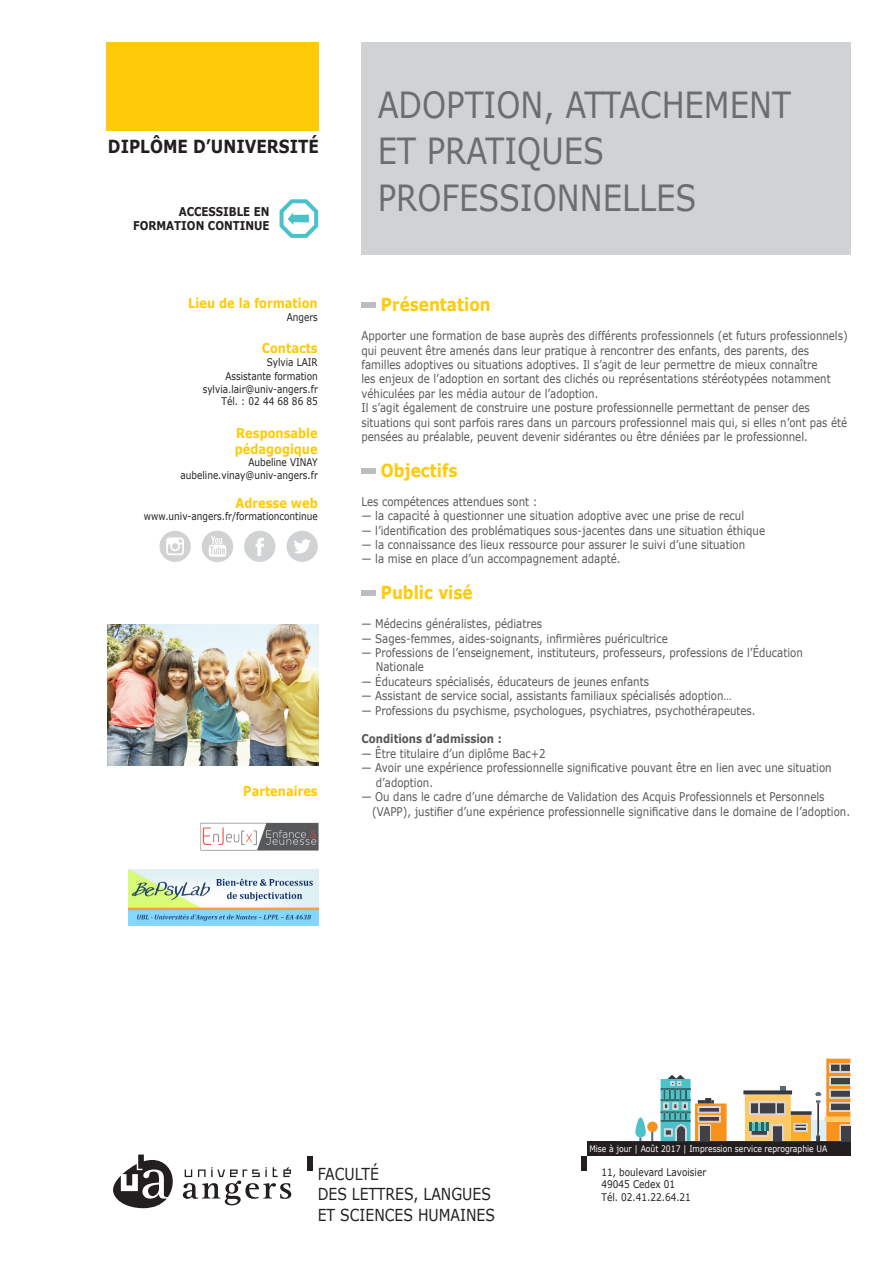
<style>
.page{position:relative;width:893px;height:1263px;background:#fff}
.page>*{position:absolute;margin:0;border:0;box-sizing:border-box;transform-origin:0 0}
.t1{font:36px/46.5px "Verdana";color:#6c6d70;scale:.85 1}
.t2{font:700 18px "Verdana";color:#feca0a;scale:.85 1}
.t3{font:700 18px "Verdana";color:#231f20;scale:.85 1}
.t4{font:16.5px/20.1px "Verdana";color:#231f20;scale:.85 1}
.t5{font:700 13.5px "Verdana";color:#feca0a;scale:.85 1}
.t6{font:700 12.15px "Verdana";color:#231f20;scale:.85 1}
.t7{font:12px/14.4px "Verdana";color:#57585a;scale:.85 1}
.t8{font:700 12px "Verdana";color:#57585a;scale:.85 1}
.t9{font:10.5px "Verdana";color:#231f20;scale:.85 1}
.t10{font:9px "Verdana";color:#fff;scale:.85 1}
</style>
<div class="page">
<div style="left:361px;top:43px;width:489px;height:212px;background:#d1d2d4"></div>
<div style="left:106px;top:43px;width:213px;height:88px;background:#feca0a"></div>
<svg style="left:183px;top:1167px;width:108px;height:38px"></svg>
<svg style="left:113px;top:1154px;width:60px;height:54px"></svg>
<div style="left:307px;top:1156px;width:6px;height:14px;background:#231f20"></div>
<div style="left:581px;top:1156px;width:6px;height:14px;background:#231f20"></div>
<div style="left:587px;top:1142px;width:263px;height:14px;background:#231f20"></div>
<svg style="left:617px;top:1059px;width:233px;height:83px"></svg>
<div style="left:841px;top:1126px;width:9px;height:15px;background:#404146"></div>
<div style="left:361px;top:302px;width:15px;height:6px;background:#bcbdc0"></div>
<div style="left:361px;top:468px;width:15px;height:6px;background:#bcbdc0"></div>
<div style="left:361px;top:590px;width:15px;height:6px;background:#bcbdc0"></div>
<svg style="left:280px;top:199px;width:38px;height:39px"></svg>
<img style="left:200px;top:822px;width:119px;height:29px">
<svg style="left:159px;top:531px;width:32px;height:31px"></svg>
<svg style="left:202px;top:531px;width:31px;height:31px"></svg>
<svg style="left:244px;top:531px;width:31px;height:31px"></svg>
<svg style="left:286px;top:531px;width:32px;height:31px"></svg>
<img style="left:107px;top:624px;width:211px;height:141px">
<img style="left:129px;top:870px;width:189px;height:55px">
<p class="t3" style="left:108px;top:134px;width:250px">DIPLÔME D’UNIVERSITÉ</p>
<p class="t6" style="left:179px;top:203px;width:108px">ACCESSIBLE EN</p>
<p class="t6" style="left:133px;top:217px;width:162px">FORMATION CONTINUE</p>
<p class="t5" style="left:188px;top:293px;width:154px">Lieu de la formation</p>
<p class="t9" style="left:287px;top:310px;width:38px">Angers</p>
<p class="t5" style="left:262px;top:338px;width:67px">Contacts</p>
<p class="t9" style="left:267px;top:355px;width:61px">Sylvia LAIR</p>
<p class="t9" style="left:225px;top:369px;width:110px">Assistante formation</p>
<p class="t9" style="left:203px;top:382px;width:137px">sylvia.lair@univ-angers.fr</p>
<p class="t9" style="left:222px;top:394px;width:115px">Tél. : 02 44 68 86 85</p>
<p class="t5" style="left:236px;top:423px;width:97px">Responsable</p>
<p class="t5" style="left:235px;top:439px;width:99px">pédagogique</p>
<p class="t9" style="left:248px;top:455px;width:83px">Aubeline VINAY</p>
<p class="t9" style="left:181px;top:468px;width:163px">aubeline.vinay@univ-angers.fr</p>
<p class="t5" style="left:235px;top:493px;width:98px">Adresse web</p>
<p class="t9" style="left:144px;top:509px;width:206px">www.univ-angers.fr/formationcontinue</p>
<p class="t5" style="left:243px;top:781px;width:89px">Partenaires</p>
<p class="t1" style="left:378px;top:81px;width:488px">ADOPTION, ATTACHEMENT<br>ET PRATIQUES</p>
<p class="t1" style="left:378px;top:174px;width:376px">PROFESSIONNELLES</p>
<p class="t2" style="left:381px;top:292px;width:131px">Présentation</p>
<p class="t7" style="left:361px;top:329px;width:574px">Apporter une formation de base auprès des différents professionnels (et futurs professionnels) qui peuvent être amenés dans leur pratique à rencontrer des enfants, des parents, des familles adoptives ou situations adoptives. Il s’agit de leur permettre de mieux connaître<br>les enjeux de l’adoption en sortant des clichés ou représentations stéréotypées notamment véhiculées par les média autour de l’adoption.</p>
<p class="t7" style="left:361px;top:401px;width:573px">Il s’agit également de construire une posture professionnelle permettant de penser des situations qui sont parfois rares dans un parcours professionnel mais qui, si elles n’ont pas été pensées au préalable, peuvent devenir sidérantes ou être déniées par le professionnel.</p>
<p class="t2" style="left:381px;top:458px;width:92px">Objectifs</p>
<p class="t7" style="left:361px;top:494px;width:209px">Les compétences attendues sont :</p>
<p class="t7" style="left:361px;top:509px;width:452px">— la capacité à questionner une situation adoptive avec une prise de recul</p>
<p class="t7" style="left:361px;top:523px;width:476px">— l’identification des problématiques sous-jacentes dans une situation éthique</p>
<p class="t7" style="left:361px;top:537px;width:453px">— la connaissance des lieux ressource pour assurer le suivi d’une situation</p>
<p class="t7" style="left:361px;top:552px;width:306px">— la mise en place d’un accompagnement adapté.</p>
<p class="t2" style="left:381px;top:580px;width:110px">Public visé</p>
<p class="t7" style="left:361px;top:617px;width:214px">— Médecins généralistes, pédiatres</p>
<p class="t7" style="left:361px;top:631px;width:362px">— Sages-femmes, aides-soignants, infirmières puéricultrice</p>
<p class="t7" style="left:376px;top:645px;width:504px;text-indent:-14px">— Professions de l’enseignement, instituteurs, professeurs, professions de l’Éducation<br>Nationale</p>
<p class="t7" style="left:361px;top:674px;width:340px">— Éducateurs spécialisés, éducateurs de jeunes enfants</p>
<p class="t7" style="left:361px;top:689px;width:437px">— Assistant de service social, assistants familiaux spécialisés adoption…</p>
<p class="t7" style="left:361px;top:703px;width:465px">— Professions du psychisme, psychologues, psychiatres, psychothérapeutes.</p>
<p class="t8" style="left:361px;top:731px;width:167px">Conditions d’admission :</p>
<p class="t7" style="left:361px;top:746px;width:218px">— Être titulaire d’un diplôme Bac+2</p>
<p class="t7" style="left:376px;top:761px;width:538px;text-indent:-14px">— Avoir une expérience professionnelle significative pouvant être en lien avec une situation d’adoption.</p>
<p class="t7" style="left:372px;top:789px;width:564px;text-indent:-11px">— Ou dans le cadre d’une démarche de Validation des Acquis Professionnels et Personnels (VAPP), justifier d’une expérience professionnelle significative dans le domaine de l’adoption.</p>
<p class="t10" style="left:589px;top:1143px;width:281px">Mise à jour | Août 2017 | Impression service reprographie UA</p>
<h3 class="t4" style="left:318px;top:1164px;width:210px">FACULTÉ<br>DES LETTRES, LANGUES<br>ET SCIENCES HUMAINES</h3>
<p class="t9" style="left:601px;top:1165px;width:125px">11, boulevard Lavoisier</p>
<p class="t9" style="left:601px;top:1177px;width:88px">49045 Cedex 01</p>
<p class="t9" style="left:601px;top:1190px;width:107px">Tél. 02.41.22.64.21</p>
</div>
